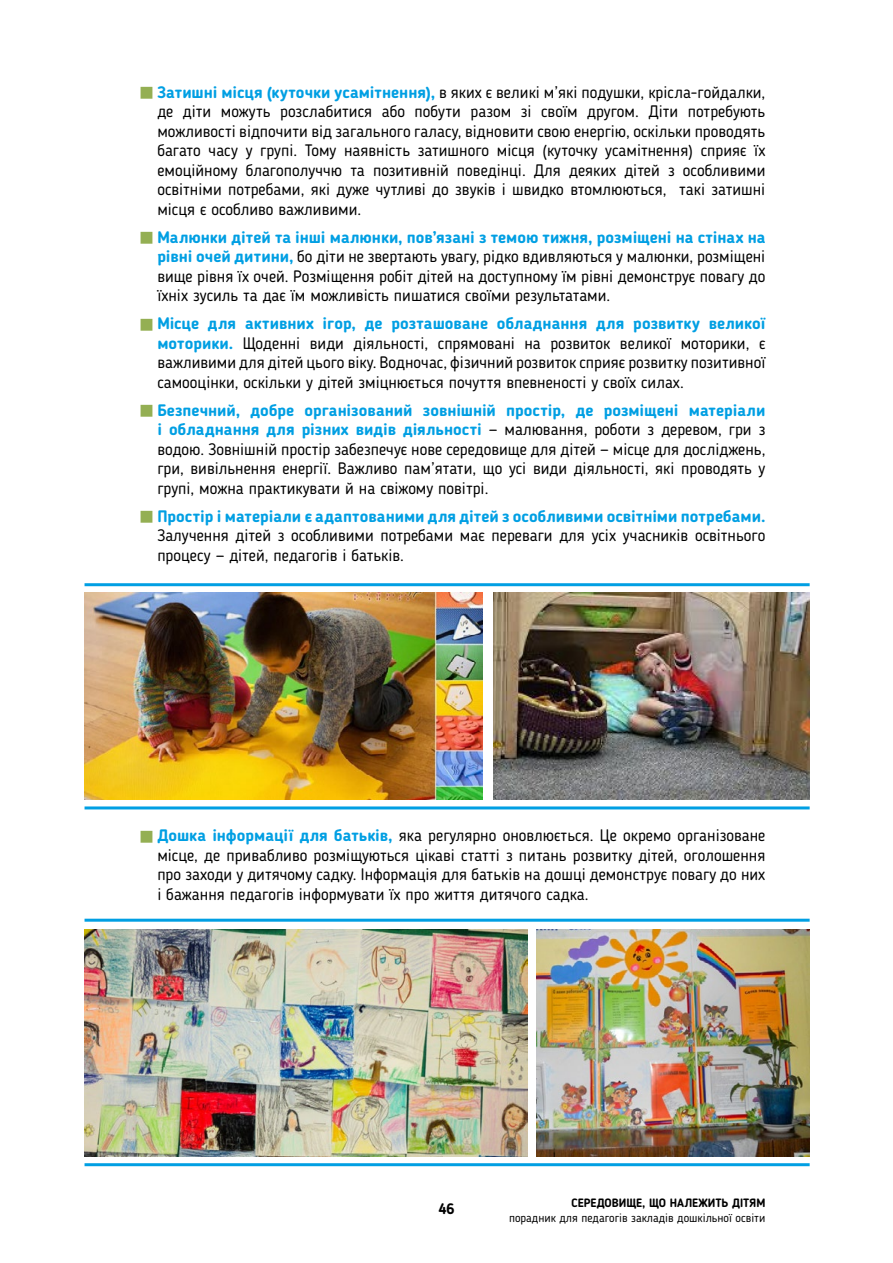
<style>
.page{position:relative;width:893px;height:1263px;background:#fff}
.page>*{position:absolute;margin:0;border:0;box-sizing:border-box;transform-origin:0 0}
.t1{font:16.5px/19.5px "Blogger Sans";color:#000;text-align:justify}
.t2{font:700 16.5px "Blogger Sans";letter-spacing:.005em;color:#009fe3}
.t3{font:700 15px "Blogger Sans";color:#000}
.t4{font:12px "Blogger Sans";color:#000}
.t5{font:700 12px "Blogger Sans";color:#000}
.s1{font-weight:700;color:#009fe3}
</style>
<div class="page">
<img style="left:85px;top:592px;width:397px;height:207px">
<img style="left:493px;top:592px;width:317px;height:207px">
<img style="left:85px;top:929px;width:443px;height:228px">
<img style="left:537px;top:929px;width:273px;height:228px">
<hr style="left:85px;top:583px;width:725px;height:3px;background:#009fe3">
<hr style="left:85px;top:806px;width:725px;height:3px;background:#009fe3">
<hr style="left:85px;top:919px;width:725px;height:3px;background:#009fe3">
<hr style="left:85px;top:1163px;width:725px;height:3px;background:#009fe3">
<p class="t1" style="left:157px;top:82px;width:610px"><span class="s1">Затишні місця (куточки усамітнення),</span> в яких є великі м’які подушки, крісла-гойдалки, де діти можуть розслабитися або побути разом зі своїм другом. Діти потребують можливості відпочити від загального галасу, відновити свою енергію, оскільки проводять багато часу у групі. Тому наявність затишного місця (куточку усамітнення) сприяє їх емоційному благополуччю та позитивній поведінці. Для деяких дітей з особливими освітніми потребами, які дуже чутливі до звуків і швидко втомлюються, такі затишні місця є особливо важливими.</p>
<p class="t1" style="left:157px;top:227px;width:610px"><span class="s1">Малюнки дітей та інші малюнки, пов’язані з темою тижня, розміщені на стінах на рівні очей дитини,</span> бо діти не звертають увагу, рідко вдивляються у малюнки, розміщені вище рівня їх очей. Розміщення робіт дітей на доступному їм рівні демонструє повагу до їхніх зусиль та дає їм можливість пишатися своїми результатами.</p>
<p class="t1" style="left:157px;top:314px;width:610px"><span class="s1">Місце для активних ігор, де розташоване обладнання для розвитку великої моторики.</span> Щоденні види діяльності, спрямовані на розвиток великої моторики, є важливими для дітей цього віку. Водночас, фізичний розвиток сприяє розвитку позитивної самооцінки, оскільки у дітей зміцнюється почуття впевненості у своїх силах.</p>
<p class="t1" style="left:157px;top:400px;width:610px"><span class="s1">Безпечний, добре організований зовнішній простір, де розміщені матеріали і обладнання для різних видів діяльності</span> — малювання, роботи з деревом, гри з водою. Зовнішній простір забезпечує нове середовище для дітей — місце для досліджень, гри, вивільнення енергії. Важливо пам’ятати, що усі види діяльності, які проводять у групі, можна практикувати й на свіжому повітрі.</p>
<p class="t2" style="left:157px;top:506px;width:610px">Простір і матеріали є адаптованими для дітей з особливими освітніми потребами.</p>
<p class="t1" style="left:157px;top:526px;width:610px">Залучення дітей з особливими потребами має переваги для усіх учасників освітнього процесу — дітей, педагогів і батьків.</p>
<p class="t1" style="left:157px;top:826px;width:610px"><span class="s1">Дошка інформації для батьків,</span> яка регулярно оновлюється. Це окремо організоване місце, де привабливо розміщуються цікаві статті з питань розвитку дітей, оголошення про заходи у дитячому садку. Інформація для батьків на дошці демонструє повагу до них і бажання педагогів інформувати їх про життя дитячого садка.</p>
<p class="t3" style="left:438px;top:1200px;width:18px">46</p>
<p class="t5" style="left:571px;top:1195px;width:195px">СЕРЕДОВИЩЕ, ЩО НАЛЕЖИТЬ ДІТЯМ</p>
<p class="t4" style="left:509px;top:1211px;width:258px">порадник для педагогів закладів дошкільної освіти</p>
</div>
